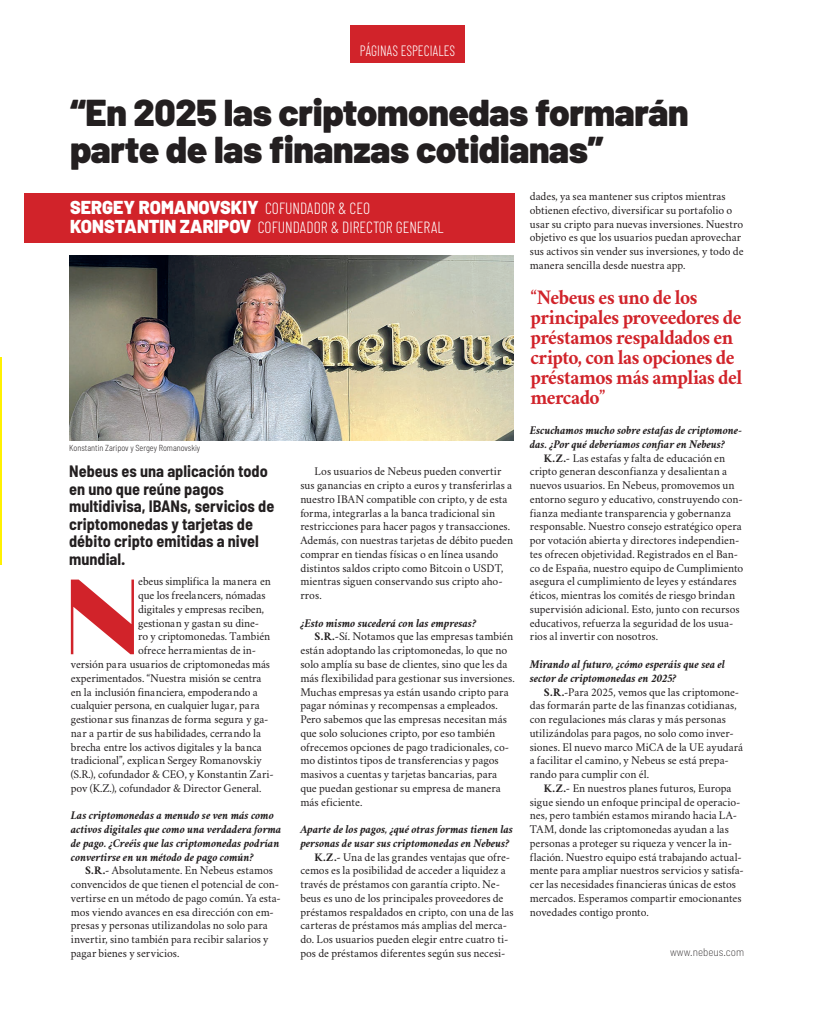
<style>
.page{position:relative;width:815px;height:1032px;background:#fff}
.page>*{position:absolute;margin:0;border:0;box-sizing:border-box;transform-origin:0 0}
.t1{font:900 106.62px "Quiche Display";color:#d1232a}
.t2{font:900 37.5px/37.5px "Barlow";letter-spacing:-.01em;color:#231f20}
.t3{font:700 20.88px/20px "Crimson";letter-spacing:-.025em;color:#d1232a;scale:.94 1}
.t4{font:900 18.75px "Barlow";color:#fff;scale:.96 1}
.t5{font:700 semi-condensed 16.5px/17.5px "Barlow";color:#231f20}
.t6{font:300 16.25px "Barlow Condensed";color:#fff;scale:.96 1}
.t7{font:300 15px "Barlow Condensed";color:#fff;scale:.9 1}
.t8{font:italic 700 11.88px/13.8px "Crimson";letter-spacing:-.01em;color:#231f20}
.t9{font:11.62px/13.8px "Crimson";letter-spacing:-.005em;color:#231f20}
.t10{font:200 semi-condensed 11.12px "Barlow";color:#231f20}
.t11{font:300 semi-condensed 8.75px "Barlow";color:#231f20;scale:.95 1}
.s1{font-family:"Barlow Condensed";font-weight:300;font-size:16.25px}
.s2{font-family:"Barlow";font-weight:900;font-size:18.75px}
.s3{font-weight:700}
</style>
<div class="page">
<div style="left:350px;top:25px;width:115px;height:38px;background:#d1232a"></div>
<div style="left:24px;top:193px;width:491px;height:50px;background:#d1232a"></div>
<img style="left:69px;top:256px;width:445px;height:184px">
<hr style="left:0;top:357px;width:2px;height:207px;background:#fff101">
<p class="t7" style="left:360px;top:41px;width:107px">PÁGINAS ESPECIALES</p>
<h2 class="t2" style="left:70px;top:94px;width:620px">“En 2025 las criptomonedas formarán parte de las finanzas cotidianas”</h2>
<h3 class="t4" style="left:70px;top:196px;width:314px">SERGEY ROMANOVSKIY <span class="s1">COFUNDADOR &amp; CEO</span></h3>
<h3 class="t6" style="left:70px;top:217px;width:390px"><span class="s2">KONSTANTIN ZARIPOV</span> COFUNDADOR &amp; DIRECTOR GENERAL</h3>
<p class="t9" style="left:530px;top:189px;width:215px">dades, ya sea mantener sus criptos mientras obtienen efectivo, diversificar su portafolio o usar su cripto para nuevas inversiones. Nuestro objetivo es que los usuarios puedan aprovechar sus activos sin vender sus inversiones, y todo de manera sencilla desde nuestra app.</p>
<p class="t11" style="left:69px;top:442px;width:139px">Konstantin Zaripov y Sergey Romanovskiy</p>
<h3 class="t5" style="left:69px;top:462px;width:207px">Nebeus es una aplicación todo en uno que reúne pagos multidivisa, IBANs, servicios de criptomonedas y tarjetas de débito cripto emitidas a nivel mundial.</h3>
<h1 class="t1" style="left:66px;top:551px;width:75px">N</h1>
<p class="t9" style="left:138px;top:574px;width:134px">ebeus simplifica la manera en</p>
<p class="t9" style="left:138px;top:587px;width:129px">que los freelancers, nómadas</p>
<p class="t9" style="left:138px;top:601px;width:127px">digitales y empresas reciben,</p>
<p class="t9" style="left:138px;top:615px;width:122px">gestionan y gastan su dine-</p>
<p class="t9" style="left:138px;top:629px;width:134px">ro y criptomonedas. También</p>
<p class="t9" style="left:138px;top:642px;width:119px">ofrece herramientas de in-</p>
<p class="t9" style="left:71px;top:656px;width:201px">versión para usuarios de criptomonedas más</p>
<p class="t9" style="left:71px;top:670px;width:192px">experimentados. “Nuestra misión se centra</p>
<p class="t9" style="left:71px;top:684px;width:188px">en la inclusión financiera, empoderando a</p>
<p class="t9" style="left:71px;top:697px;width:190px">cualquier persona, en cualquier lugar, para</p>
<p class="t9" style="left:71px;top:711px;width:199px">gestionar sus finanzas de forma segura y ga-</p>
<p class="t9" style="left:71px;top:725px;width:192px">nar a partir de sus habilidades, cerrando la</p>
<p class="t9" style="left:71px;top:739px;width:192px">brecha entre los activos digitales y la banca</p>
<p class="t9" style="left:71px;top:752px;width:192px">tradicional”, explican Sergey Romanovskiy</p>
<p class="t9" style="left:71px;top:766px;width:204px">(S.R.), cofundador &amp; CEO, y Konstantin Zari-</p>
<p class="t9" style="left:71px;top:780px;width:192px">pov (K.Z.), cofundador &amp; Director General.</p>
<p class="t8" style="left:71px;top:807px;width:212px">Las criptomonedas a menudo se ven más como activos digitales que como una verdadera forma de pago. ¿Creéis que las criptomonedas podrían convertirse en un método de pago común?</p>
<p class="t9" style="left:71px;top:862px;width:212px;text-indent:14px"><span class="s3">S.R.-</span> Absolutamente. En Nebeus estamos convencidos de que tienen el potencial de con&shy;vertirse en un método de pago común. Ya esta&shy;mos viendo avances en esa dirección con em&shy;presas y personas utilizandolas no solo para invertir, sino también para recibir salarios y pagar bienes y servicios.</p>
<p class="t9" style="left:300px;top:464px;width:214px;text-indent:14px">Los usuarios de Nebeus pueden convertir sus ganancias en cripto a euros y transferirlas a nuestro IBAN compatible con cripto, y de esta forma, integrarlas a la banca tradicional sin restricciones para hacer pagos y transacciones.<br>Además, con nuestras tarjetas de débito pueden comprar en tiendas físicas o en línea usando distintos saldos cripto como Bitcoin o USDT, mientras siguen conservando sus cripto aho&shy;rros.</p>
<p class="t8" style="left:300px;top:615px;width:177px">¿Esto mismo sucederá con las empresas?</p>
<p class="t9" style="left:300px;top:629px;width:216px;text-indent:14px"><span class="s3">S.R.-</span>Sí. Notamos que las empresas también están adoptando las criptomonedas, lo que no solo amplía su base de clientes, sino que les da más flexibilidad para gestionar sus inversiones.<br>Muchas empresas ya están usando cripto para pagar nóminas y recompensas a empleados.<br>Pero sabemos que las empresas necesitan más que solo soluciones cripto, por eso también ofrecemos opciones de pago tradicionales, co&shy;mo distintos tipos de transferencias y pagos masivos a cuentas y tarjetas bancarias, para que puedan gestionar su empresa de manera más eficiente.</p>
<p class="t8" style="left:300px;top:821px;width:214px">Aparte de los pagos, ¿qué otras formas tienen las personas de usar sus criptomonedas en Nebeus?</p>
<p class="t9" style="left:300px;top:849px;width:215px;text-indent:14px"><span class="s3">K.Z.-</span> Una de las grandes ventajas que ofre&shy;cemos es la posibilidad de acceder a liquidez a través de préstamos con garantía cripto. Ne&shy;beus es uno de los principales proveedores de préstamos respaldados en cripto, con una de las carteras de préstamos más amplias del merca&shy;do. Los usuarios pueden elegir entre cuatro ti&shy;pos de préstamos diferentes según sus necesi-</p>
<h3 class="t3" style="left:530px;top:287px;width:227px">“Nebeus es uno de los principales proveedores de préstamos respaldados en cripto, con las opciones de préstamos más amplias del mercado”</h3>
<p class="t8" style="left:530px;top:422px;width:214px">Escuchamos mucho sobre estafas de criptomone&shy;das. ¿Por qué deberíamos confiar en Nebeus?</p>
<p class="t9" style="left:530px;top:450px;width:215px;text-indent:14px"><span class="s3">K.Z.-</span> Las estafas y falta de educación en cripto generan desconfianza y desalientan a nuevos usuarios. En Nebeus, promovemos un entorno seguro y educativo, construyendo con&shy;fianza mediante transparencia y gobernanza responsable. Nuestro consejo estratégico opera por votación abierta y directores independien&shy;tes ofrecen objetividad. Registrados en el Ban&shy;co de España, nuestro equipo de Cumplimiento asegura el cumplimiento de leyes y estándares éticos, mientras los comités de riesgo brindan supervisión adicional. Esto, junto con recursos educativos, refuerza la seguridad de los usua&shy;rios al invertir con nosotros.</p>
<p class="t8" style="left:530px;top:656px;width:197px">Mirando al futuro, ¿cómo esperáis que sea el sector de criptomonedas en 2025?</p>
<p class="t9" style="left:530px;top:684px;width:215px;text-indent:14px"><span class="s3">S.R.-</span>Para 2025, vemos que las criptomone&shy;das formarán parte de las finanzas cotidianas, con regulaciones más claras y más personas utilizándolas para pagos, no solo como inver&shy;siones. El nuevo marco MiCA de la UE ayudará a facilitar el camino, y Nebeus se está prepa&shy;rando para cumplir con él.</p>
<p class="t9" style="left:530px;top:780px;width:216px;text-indent:14px"><span class="s3">K.Z.-</span> En nuestros planes futuros, Europa sigue siendo un enfoque principal de operacio&shy;nes, pero también estamos mirando hacia LA-TAM, donde las criptomonedas ayudan a las personas a proteger su riqueza y vencer la in&shy;flación. Nuestro equipo está trabajando actual&shy;mente para ampliar nuestros servicios y satisfa&shy;cer las necesidades financieras únicas de estos mercados. Esperamos compartir emocionantes novedades contigo pronto.</p>
<p class="t10" style="left:670px;top:944px;width:76px">www.nebeus.com</p>
</div>
